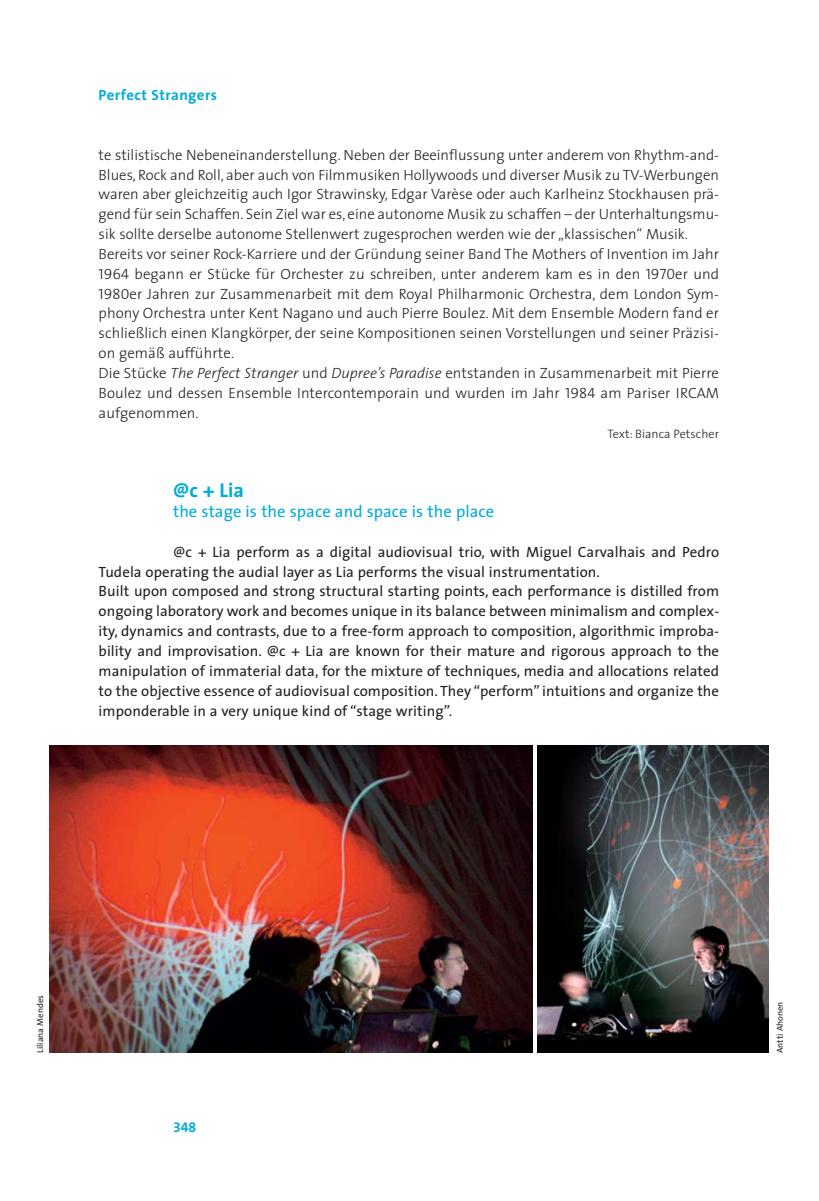
<style>
.page{position:relative;width:819px;height:1201px;background:#fff}
.page>*{position:absolute;margin:0;border:0;box-sizing:border-box;transform-origin:0 0}
.t1{font:700 20.12px "The Sans";color:#00acd9}
.t2{font:16.62px "The Sans";letter-spacing:.005em;color:#00acd9}
.t3{font:300 14.88px/19.8px "The Sans";color:#231f20}
.t4{font:14.88px/19.8px "The Sans";letter-spacing:.005em;color:#231f20}
.t5{font:700 14.88px "The Sans";letter-spacing:.03em;color:#00acd9}
.t6{font:14px "The Sans Bold Expert";color:#00acd9}
.t7{font:300 12.25px "The Sans";letter-spacing:.005em;color:#231f20}
.t8{font:8.75px "The Sans";letter-spacing:.005em;color:#231f20}
.s1{font-family:"The Sans Light Caps";font-weight:400}
.s2{font-style:italic}
</style>
<div class="page">
<img style="left:49px;top:745px;width:484px;height:308px">
<img style="left:538px;top:745px;width:230px;height:308px">
<p class="t5" style="left:99px;top:87px;width:120px">Perfect Strangers</p>
<p class="t3" style="left:99px;top:146px;width:622px">te stilistische Nebeneinanderstellung. Neben der Beeinflussung unter anderem von Rhythm-and-Blues, Rock and Roll, aber auch von Filmmusiken Hollywoods und diverser Musik zu TV-Werbungen waren aber gleichzeitig auch Igor Strawinsky, Edgar Varèse oder auch Karlheinz Stockhausen prä&shy;gend für sein Schaffen. Sein Ziel war es, eine autonome Musik zu schaffen – der Unterhaltungsmu&shy;sik sollte derselbe autonome Stellenwert zugesprochen werden wie der „klassischen“ Musik.<br>Bereits vor seiner Rock-Karriere und der Gründung seiner Band The Mothers of Invention im Jahr <span class="s1">1964</span> begann er Stücke für Orchester zu schreiben, unter anderem kam es in den <span class="s1">1970</span>er und <span class="s1">1980</span>er Jahren zur Zusammenarbeit mit dem Royal Philharmonic Orchestra, dem London Sym&shy;phony Orchestra unter Kent Nagano und auch Pierre Boulez. Mit dem Ensemble Modern fand er schließlich einen Klangkörper, der seine Kompositionen seinen Vorstellungen und seiner Präzisi&shy;on gemäß aufführte.<br>Die Stücke <span class="s2">The Perfect Stranger</span> und <span class="s2">Dupree’s Paradise</span> entstanden in Zusammenarbeit mit Pierre Boulez und dessen Ensemble Intercontemporain und wurden im Jahr <span class="s1">1984</span> am Pariser IRCAM aufgenommen.</p>
<p class="t7" style="left:607px;top:429px;width:113px">Text: Bianca Petscher</p>
<h1 class="t1" style="left:173px;top:480px;width:73px">@c + Lia</h1>
<p class="t2" style="left:173px;top:505px;width:323px">the stage is the space and space is the place</p>
<p class="t4" style="left:99px;top:543px;width:622px;text-indent:74px">@c + Lia perform as a digital audiovisual trio, with Miguel Carvalhais and Pedro Tudela operating the audial layer as Lia performs the visual instrumentation.<br>Built upon composed and strong structural starting points, each performance is distilled from ongoing laboratory work and becomes unique in its balance between minimalism and complex&shy;ity, dynamics and contrasts, due to a free-form approach to composition, algorithmic improba&shy;bility and improvisation. @c + Lia are known for their mature and rigorous approach to the manipulation of immaterial data, for the mixture of techniques, media and allocations related to the objective essence of audiovisual composition. They “perform” intuitions and organize the imponderable in a very unique kind of “stage writing”.</p>
<p class="t8" style="left:37px;top:1053px;width:59px;rotate:-90deg">Liliana Mendes</p>
<p class="t8" style="left:776px;top:1053px;width:53px;rotate:-90deg">Antti Ahonen</p>
<p class="t6" style="left:173px;top:1119px;width:25px">348</p>
</div>
